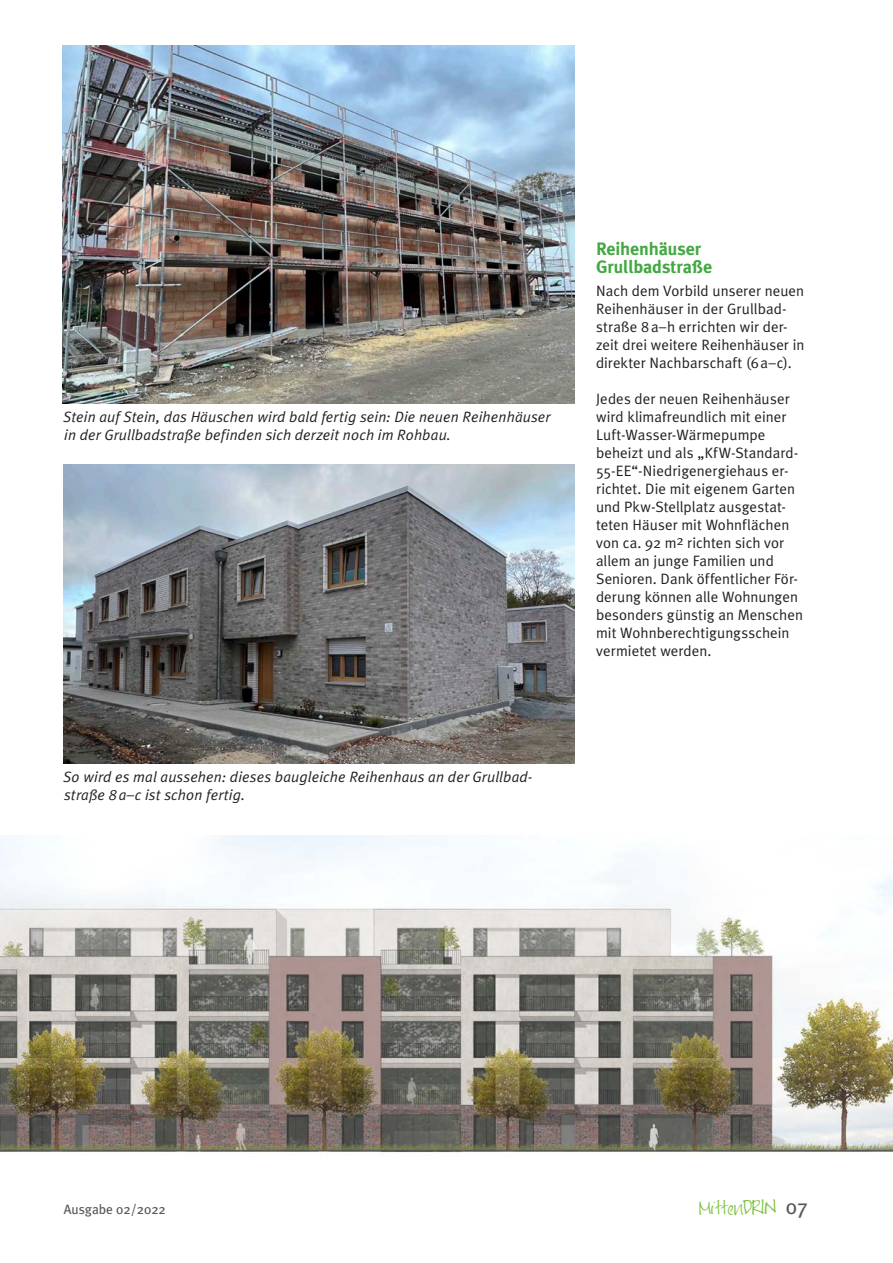
<style>
.page{position:relative;width:893px;height:1263px;background:#fff}
.page>*{position:absolute;margin:0;border:0;box-sizing:border-box;transform-origin:0 0}
.t1{font:700 18px/18px "Meta Plus";letter-spacing:-.01em;color:#43a842}
.t2{font:15px/18px "Meta Plus Normal";letter-spacing:.005em;color:#231f20}
.t3{font:italic 15px/18px "Meta Plus Normal";letter-spacing:.01em;color:#231f20}
.t4{font:14.85px "FG Jayne Print";color:#7fc241}
.t5{font:13.5px "Meta Plus";color:#57585a}
.s1{font-size:17.1px}
.s2{font-family:"Meta Plus";font-size:21px;color:#57585a}
</style>
<div class="page">
<img style="left:0;top:836px;width:893px;height:318px">
<img style="left:62px;top:45px;width:512px;height:359px">
<img style="left:64px;top:464px;width:510px;height:300px">
<hr style="left:0;top:1150px;width:893px;height:1px;background:#57585a">
<p class="t3" style="left:63px;top:407px;width:489px">Stein auf Stein, das Häuschen wird bald fertig sein: Die neuen Reihenhäuser in der Grullbadstraße befinden sich derzeit noch im Rohbau.</p>
<p class="t1" style="left:596px;top:240px;width:118px">Reihenhäuser<br>Grullbadstraße</p>
<p class="t2" style="left:596px;top:281px;width:210px">Nach dem Vorbild unserer neuen<br>Reihenhäuser in der Grullbad&shy;straße 8a–h errichten wir der&shy;zeit drei weitere Reihenhäuser in direkter Nachbarschaft (6a–c).</p>
<p class="t2" style="left:596px;top:389px;width:208px">Jedes der neuen Reihenhäuser wird klimafreundlich mit einer<br>Luft-Wasser-Wärmepumpe beheizt und als „KfW-Standard-<br>55-EE“-Niedrigenergiehaus er&shy;richtet. Die mit eigenem Garten und Pkw-Stellplatz ausgestat&shy;teten Häuser mit Wohnflächen von ca. 92 m<sup>2</sup> richten sich vor allem an junge Familien und<br>Senioren. Dank öffentlicher För&shy;derung können alle Wohnungen besonders günstig an Menschen mit Wohnberechtigungsschein vermietet werden.</p>
<p class="t3" style="left:63px;top:767px;width:471px">So wird es mal aussehen: dieses baugleiche Reihenhaus an der Grullbad&shy;straße 8a–c ist schon fertig.</p>
<p class="t5" style="left:64px;top:1201px;width:104px">Ausgabe 02/2022</p>
<p class="t4" style="left:699px;top:1200px;width:110px">Mitten<span class="s1">DRIN</span> <span class="s2">07</span></p>
</div>
